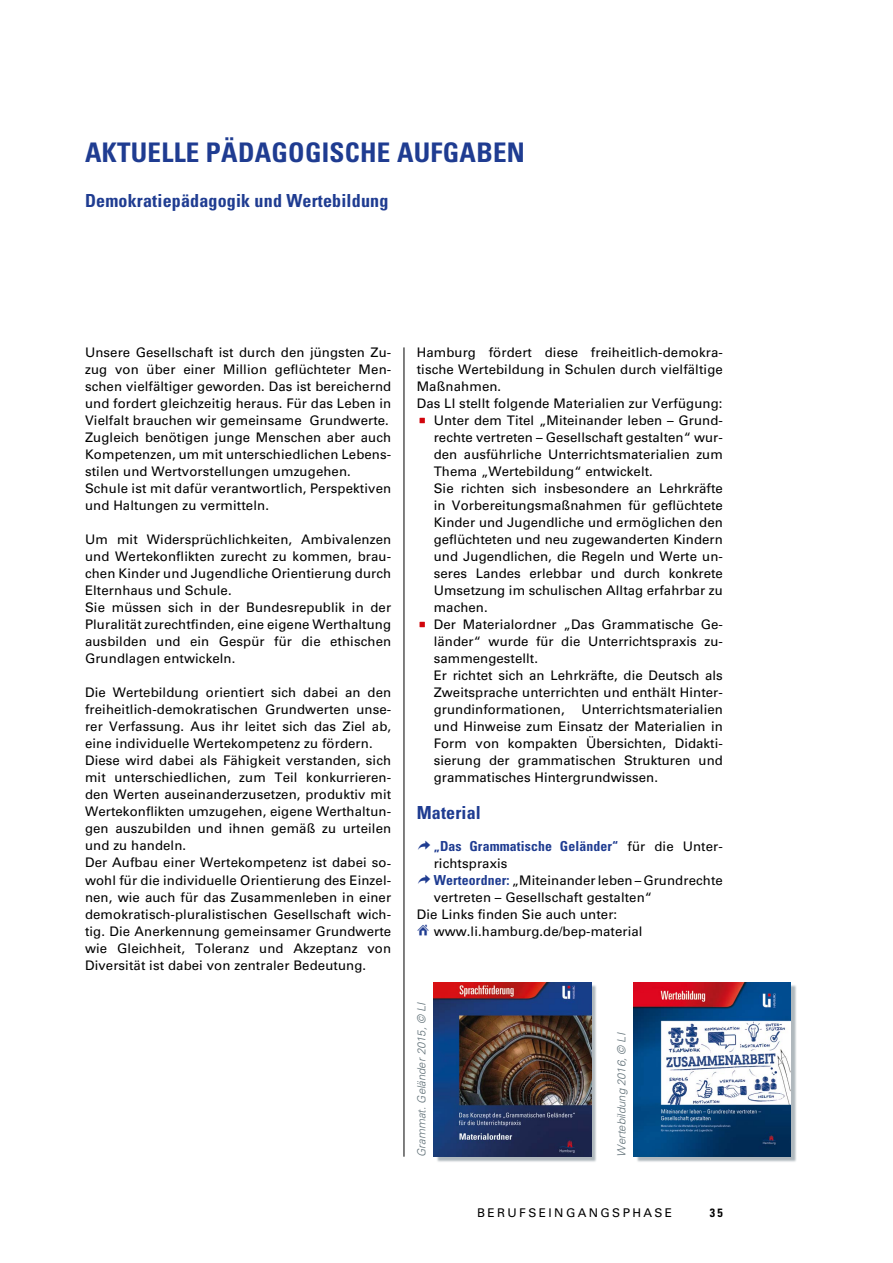
<style>
.page{position:relative;width:893px;height:1263px;background:#fff}
.page>*{position:absolute;margin:0;border:0;box-sizing:border-box;transform-origin:0 0}
.t1{font:700 condensed 27px "Univers LT";letter-spacing:.01em;color:#1f3c91}
.t2{font:700 condensed 18px "Univers LT";letter-spacing:.01em;color:#1f3c91}
.t3{font:700 condensed 13.8px "Univers LT";letter-spacing:.01em;color:#1f3c91}
.t4{font:13.2px/17px "Univers LT";letter-spacing:.01em;color:#000}
.t5{font:12px "Univers LT";letter-spacing:.2em;color:#000}
.t6{font:700 condensed 12px "Univers LT";color:#000}
.t7{font:italic 300 11.25px "Univers LT";color:#5f6f76}
.s1{font-family:"Entypo";font-size:18px;color:#d1050c}
.s2{font-family:"Entypo";font-weight:400;font-stretch:normal;font-size:27px}
.s3{font-weight:400;font-stretch:normal;font-size:13.2px;color:#000}
.s4{font-family:"Entypo";font-size:27px;color:#1f3c91}
.s5{font-weight:700;font-stretch:condensed;font-size:13.8px;color:#1f3c91}
</style>
<div class="page">
<hr style="left:404px;top:347px;width:1px;height:810px;background:#000">
<div style="left:436px;top:985px;width:161px;height:178px;background:#7c8a92;opacity:.6"></div>
<img style="left:434px;top:982px;width:157px;height:175px">
<div style="left:636px;top:985px;width:161px;height:178px;background:#7c8a92;opacity:.6"></div>
<img style="left:634px;top:982px;width:157px;height:175px">
<h1 class="t1" style="left:85px;top:135px;width:441px">AKTUELLE PÄDAGOGISCHE AUFGABEN</h1>
<h2 class="t2" style="left:85px;top:190px;width:305px">Demokratiepädagogik und Wertebildung</h2>
<p class="t4" style="left:85px;top:344px;width:308px">Unsere Gesellschaft ist durch den jüngsten Zu&shy;zug von über einer Million geflüchteter Men&shy;schen vielfältiger geworden. Das ist bereichernd und fordert gleichzeitig heraus. Für das Leben in Vielfalt brauchen wir gemeinsame Grundwerte.<br>Zugleich benötigen junge Menschen aber auch Kompetenzen, um mit unterschiedlichen Lebens&shy;stilen und Wertvorstellungen umzugehen.<br>Schule ist mit dafür verantwortlich, Perspektiven und Haltungen zu vermitteln.</p>
<p class="t4" style="left:85px;top:531px;width:308px">Um mit Widersprüchlichkeiten, Ambivalenzen und Wertekonflikten zurecht zu kommen, brau&shy;chen Kinder und Jugendliche Orientierung durch Elternhaus und Schule.<br>Sie müssen sich in der Bundesrepublik in der Pluralität zurechtfinden, eine eigene Werthaltung ausbilden und ein Gespür für die ethischen Grundlagen entwickeln.</p>
<p class="t4" style="left:85px;top:684px;width:308px">Die Wertebildung orientiert sich dabei an den freiheitlich-demokratischen Grundwerten unse&shy;rer Verfassung. Aus ihr leitet sich das Ziel ab, eine individuelle Wertekompetenz zu fördern.<br>Diese wird dabei als Fähigkeit verstanden, sich mit unterschiedlichen, zum Teil konkurrieren&shy;den Werten auseinanderzusetzen, produktiv mit Wertekonflikten umzugehen, eigene Werthaltun&shy;gen auszubilden und ihnen gemäß zu urteilen und zu handeln.<br>Der Aufbau einer Wertekompetenz ist dabei so&shy;wohl für die individuelle Orientierung des Einzel&shy;nen, wie auch für das Zusammenleben in einer demokratisch-pluralistischen Gesellschaft wich&shy;tig. Die Anerkennung gemeinsamer Grundwerte wie Gleichheit, Toleranz und Akzeptanz von Diversität ist dabei von zentraler Bedeutung.</p>
<p class="t4" style="left:417px;top:344px;width:308px">Hamburg fördert diese freiheitlich-demokra-</p>
<p class="t4" style="left:417px;top:361px;width:308px">tische Wertebildung in Schulen durch vielfältige</p>
<p class="t4" style="left:417px;top:378px;width:86px">Maßnahmen.</p>
<p class="t4" style="left:417px;top:395px;width:307px">Das LI stellt folgende Materialien zur Verfügung:</p>
<p class="t4" style="left:419px;top:412px;width:304px"><span class="s1">~</span> Unter dem Titel „Miteinander leben – Grund-</p>
<p class="t4" style="left:434px;top:429px;width:290px">rechte vertreten – Gesellschaft gestalten“ wur-</p>
<p class="t4" style="left:434px;top:446px;width:291px">den ausführliche Unterrichtsmaterialien zum</p>
<p class="t4" style="left:434px;top:463px;width:221px">Thema „Wertebildung“ entwickelt.</p>
<p class="t4" style="left:434px;top:480px;width:291px">Sie richten sich insbesondere an Lehrkräfte</p>
<p class="t4" style="left:434px;top:497px;width:291px">in Vorbereitungsmaßnahmen für geflüchtete</p>
<p class="t4" style="left:434px;top:514px;width:291px">Kinder und Jugendliche und ermöglichen den</p>
<p class="t4" style="left:434px;top:531px;width:291px">geflüchteten und neu zugewanderten Kindern</p>
<p class="t4" style="left:434px;top:548px;width:290px">und Jugendlichen, die Regeln und Werte un-</p>
<p class="t4" style="left:434px;top:565px;width:291px">seres Landes erlebbar und durch konkrete</p>
<p class="t4" style="left:434px;top:582px;width:291px">Umsetzung im schulischen Alltag erfahrbar zu</p>
<p class="t4" style="left:434px;top:599px;width:55px">machen.</p>
<p class="t4" style="left:419px;top:616px;width:304px"><span class="s1">~</span> Der Materialordner „Das Grammatische Ge-</p>
<p class="t4" style="left:434px;top:633px;width:290px">länder“ wurde für die Unterrichtspraxis zu-</p>
<p class="t4" style="left:434px;top:650px;width:106px">sammengestellt.</p>
<p class="t4" style="left:434px;top:667px;width:291px">Er richtet sich an Lehrkräfte, die Deutsch als</p>
<p class="t4" style="left:434px;top:684px;width:290px">Zweitsprache unterrichten und enthält Hinter-</p>
<p class="t4" style="left:434px;top:701px;width:132px">grundinformationen,</p>
<p class="t4" style="left:434px;top:701px;width:291px;text-align:justify;text-indent:148px">Unterrichtsmaterialien und Hinweise zum Einsatz der Materialien in Form von kompakten Übersichten, Didakti&shy;sierung der grammatischen Strukturen und grammatisches Hintergrundwissen.</p>
<h2 class="t2" style="left:417px;top:802px;width:66px">Material</h2>
<p class="t3" style="left:417px;top:837px;width:307px"><span class="s2">*</span>„Das Grammatische Geländer“ <span class="s3">für die Unter-</span></p>
<p class="t4" style="left:434px;top:854px;width:75px">richtspraxis</p>
<p class="t4" style="left:417px;top:871px;width:308px"><span class="s4">*</span> <span class="s5">Werteordner:</span> „Miteinander leben – Grundrechte</p>
<p class="t4" style="left:434px;top:888px;width:220px">vertreten – Gesellschaft gestalten“</p>
<p class="t4" style="left:417px;top:905px;width:202px">Die Links finden Sie auch unter:</p>
<p class="t4" style="left:417px;top:922px;width:227px"><sup>Ç</sup> www.li.hamburg.de/bep-material</p>
<p class="t7" style="left:415px;top:1157px;width:156px;rotate:-90deg">Grammat. Geländer 2015, © LI</p>
<p class="t7" style="left:615px;top:1157px;width:125px;rotate:-90deg">Wertebildung 2016, © LI</p>
<p class="t5" style="left:477px;top:1206px;width:197px">BERUFSEINGANGSPHASE</p>
<p class="t6" style="left:710px;top:1205px;width:15px">35</p>
</div>
